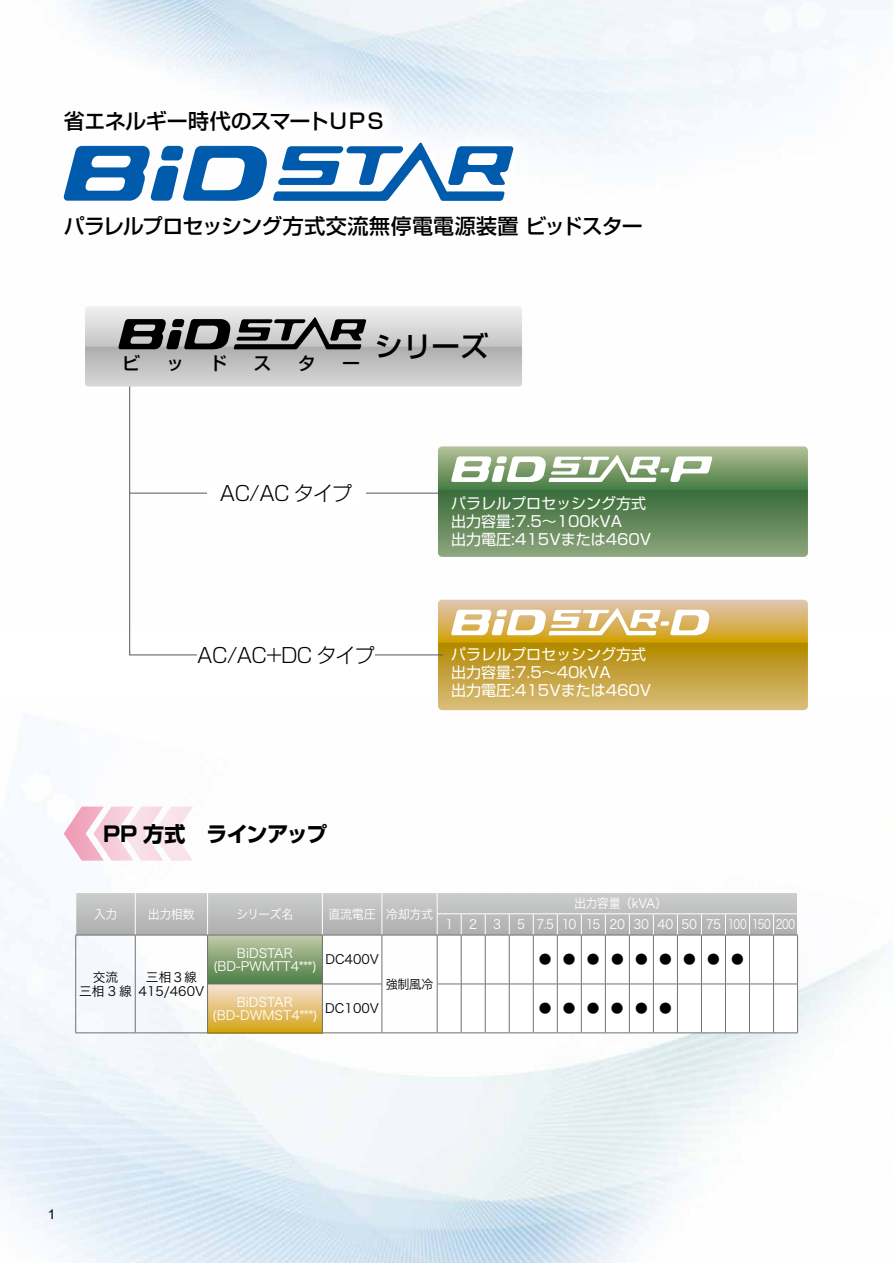
<style>
.page{position:relative;width:893px;height:1263px;background:#fff}
.page>*{position:absolute;margin:0;border:0;box-sizing:border-box;transform-origin:0 0}
.t1{font:500 28.5px "Shin Go Pro";color:#000}
.t2{font:500 21px "Shin Go Pro";letter-spacing:-.035em;color:#000}
.t3{font:700 21px "Shin Go Pro";letter-spacing:-.035em;color:#000}
.t4{font:300 20.25px "Shin Go Pro";letter-spacing:-.04em;color:#000}
.t5{font:500 18px "Shin Go Pro";color:#000}
.t6{font:15px/18px "Shin Go Pro";color:#fff}
.t7{font:13.5px "Arial";color:#000}
.t8{font:12.75px "Hira Kaku Pro W3";letter-spacing:-.03em;color:#fff;scale:.95 1}
.t9{font:12.75px/13.5px "Hira Kaku Pro W3";color:#000;text-align:center}
.t10{font:12.75px/13.5px "Hira Kaku Pro W3";color:#fff;text-align:center}
.t11{font:12.75px "Hira Kaku Pro W3";color:#000;scale:.95 1}
</style>
<div class="page">
<img style="left:62px;top:0;width:831px;height:625px">
<img style="left:0;top:710px;width:893px;height:553px">
<svg style="left:75px;top:892px;width:723px;height:141px"></svg>
<svg style="left:64px;top:806px;width:129px;height:54px"></svg>
<div style="left:40px;top:87px;width:610px;height:158px;background:#fff;opacity:.75"></div>
<div style="left:47px;top:126px;width:484px;height:92px;background:#fff"></div>
<svg style="left:64px;top:143px;width:449px;height:58px"></svg>
<div style="left:46px;top:92px;width:356px;height:58px;background:#fff"></div>
<hr style="left:129px;top:334px;width:1px;height:321px;background:#595757">
<hr style="left:130px;top:654px;width:313px;height:1px;background:#595757">
<div style="left:197px;top:645px;width:178px;height:20px;background:#fff"></div>
<hr style="left:130px;top:493px;width:313px;height:1px;background:#595757">
<div style="left:207px;top:483px;width:158px;height:20px;background:#fff"></div>
<svg style="left:438px;top:446px;width:370px;height:111px;background:#79996f"></svg>
<svg style="left:438px;top:600px;width:370px;height:110px;background:#d0af58"></svg>
<svg style="left:85px;top:306px;width:437px;height:81px;background:#b6b7b7"></svg>
<h2 class="t2" style="left:64px;top:104px;width:324px">省エネルギー時代のスマートＵＰＳ</h2>
<h2 class="t2" style="left:64px;top:209px;width:580px">パラレルプロセッシング方式交流無停電電源装置 ビッドスター</h2>
<p class="t5" style="left:122px;top:349px;width:19px">ビ</p>
<p class="t5" style="left:166px;top:349px;width:19px">ッ</p>
<p class="t5" style="left:209px;top:349px;width:19px">ド</p>
<p class="t5" style="left:253px;top:349px;width:19px">ス</p>
<p class="t5" style="left:298px;top:349px;width:20px">タ</p>
<p class="t5" style="left:342px;top:349px;width:19px">ー</p>
<h1 class="t1" style="left:375px;top:323px;width:115px">シリーズ</h1>
<h3 class="t4" style="left:220px;top:476px;width:134px">AC/AC タイプ</h3>
<p class="t6" style="left:451px;top:492px;width:211px">パラレルプロセッシング方式　出力容量:7.5〜100kVA<br>出力電圧:415Vまたは460V</p>
<h3 class="t4" style="left:197px;top:638px;width:179px">AC/AC+DC タイプ</h3>
<p class="t6" style="left:451px;top:643px;width:211px">パラレルプロセッシング方式　出力容量:7.5〜40kVA<br>出力電圧:415Vまたは460V</p>
<h2 class="t3" style="left:103px;top:817px;width:226px">PP 方式　ラインアップ</h2>
<p class="t8" style="left:94px;top:902px;width:27px">入力</p>
<p class="t8" style="left:148px;top:902px;width:51px">出力相数</p>
<p class="t8" style="left:236px;top:902px;width:62px">シリーズ名</p>
<p class="t8" style="left:328px;top:902px;width:112px">直流電圧 冷却方式</p>
<p class="t8" style="left:574px;top:892px;width:99px">出力容量（kVA）</p>
<p class="t8" style="left:445px;top:913px;width:35px">1 2</p>
<p class="t8" style="left:493px;top:913px;width:10px">3</p>
<p class="t8" style="left:517px;top:913px;width:294px">5 7.5 10 15 20 30 40 50 75 100 150 200</p>
<p class="t9" style="left:79px;top:969px;width:55px">交流<br>三相3線</p>
<p class="t9" style="left:139px;top:969px;width:67px">三相３線<br>415/460V</p>
<p class="t10" style="left:213px;top:945px;width:105px">BiDSTAR (BD-PWMTT4***)</p>
<p class="t9" style="left:325px;top:952px;width:55px">DC400V</p>
<p class="t11" style="left:386px;top:973px;width:51px">強制風冷</p>
<p class="t9" style="left:539px;top:952px;width:206px">●●●●●●●●●</p>
<p class="t10" style="left:212px;top:994px;width:107px">BiDSTAR (BD-DWMST4***)</p>
<p class="t9" style="left:325px;top:1001px;width:55px">DC100V</p>
<p class="t9" style="left:539px;top:1001px;width:134px">●●●●●●</p>
<p class="t7" style="left:48px;top:1205px;width:9px">1</p>
</div>
